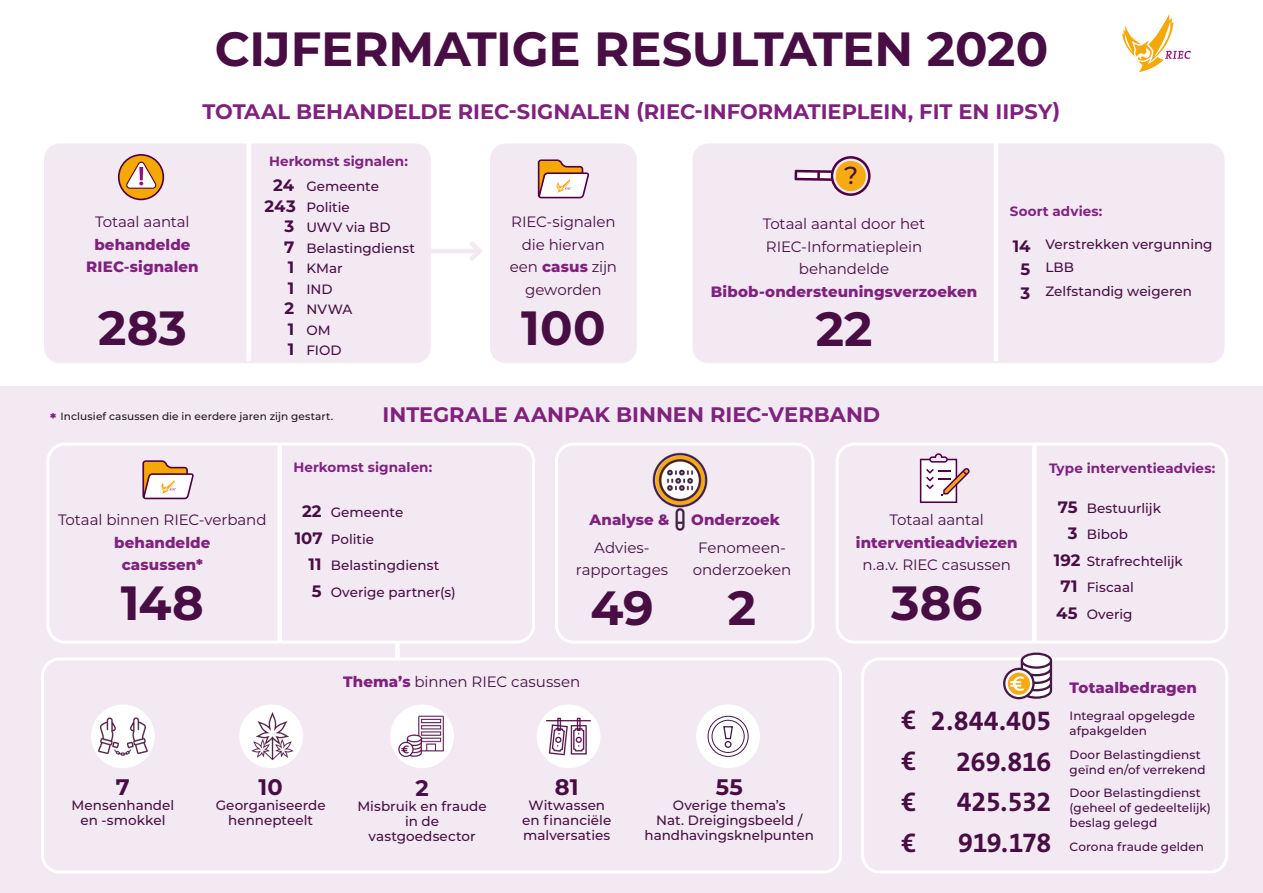
<style>
.page{position:relative;width:1263px;height:893px;background:#fff}
.page>*{position:absolute;margin:0;border:0;box-sizing:border-box;transform-origin:0 0}
.t1{font:700 48px "Montserrat";letter-spacing:-.005em;color:#480e44}
.t2{font:27px/41px "The Sans Bold Expert";letter-spacing:-.01em;color:#480e44;text-align:justify}
.t3{font:500 24.6px "Montserrat";color:#480e44}
.t4{font:700 22.5px "Montserrat";color:#480e44}
.t5{font:700 21px "Montserrat";color:#80217e}
.t6{font:700 16.5px/23.5px "Montserrat";color:#480e44;text-align:center}
.t7{font:15px/22.5px "Montserrat";letter-spacing:-.005em;color:#480e44;text-align:center}
.t8{font:800 15px/22.5px "Montserrat";letter-spacing:.005em;color:#80217e;text-align:center}
.t9{font:500 13.5px/15px "Montserrat";color:#480e44}
.t10{font:700 13.5px "Montserrat";letter-spacing:.005em;color:#80217e}
.t11{font:500 12px/15px "Montserrat";letter-spacing:.01em;color:#480e44}
.t12{font:500 10.5px "Montserrat";letter-spacing:.01em;color:#1a171c}
.s1{font-weight:700}
.s2{font-weight:700;font-size:16.5px}
.s3{font-weight:800;color:#80217e}
.s4{font-weight:800;font-size:13.5px;color:#80217e}
</style>
<div class="page">
<div style="left:0;top:387px;width:1263px;height:506px;background:#f2e9f3"></div>
<div style="left:836px;top:443px;width:392px;height:201px;border:3px solid #fff;border-radius:17px"></div>
<div style="left:395px;top:642px;width:5px;height:18px;background:#fff"></div>
<div style="left:1032px;top:443px;width:5px;height:199px;background:#fff"></div>
<div style="left:46px;top:443px;width:489px;height:201px;border:3px solid #fff;border-radius:17px"></div>
<hr style="left:278px;top:443px;width:4px;height:199px;background:#fff">
<svg style="left:142px;top:460px;width:52px;height:39px;background:#ddbca5"></svg>
<img style="left:91px;top:704px;width:64px;height:64px;border-radius:32px">
<img style="left:239px;top:704px;width:64px;height:64px;border-radius:32px">
<img style="left:537px;top:704px;width:63px;height:64px;border-radius:32px">
<div style="left:390px;top:704px;width:64px;height:64px;background:#fff;border-radius:50%"></div>
<img style="left:395px;top:709px;width:54px;height:53px">
<div style="left:696px;top:704px;width:64px;height:64px;background:#fff;border-radius:50%"></div>
<svg style="left:707px;top:715px;width:42px;height:42px"></svg>
<div style="left:725px;top:741px;width:6px;height:7px;border:1px solid #411943;border-radius:50%"></div>
<div style="left:555px;top:443px;width:259px;height:201px;border:3px solid #fff;border-radius:17px"></div>
<svg style="left:920px;top:453px;width:50px;height:50px"></svg>
<svg style="left:1122px;top:14px;width:69px;height:58px"></svg>
<div style="left:43px;top:142px;width:389px;height:223px;background:#f2e9f3;border-radius:17px"></div>
<div style="left:41px;top:141px;width:393px;height:225px;border:3px solid #fff;border-radius:17px"></div>
<div style="left:489px;top:142px;width:149px;height:223px;background:#f2e9f3;border-radius:17px"></div>
<div style="left:487px;top:141px;width:153px;height:225px;border:3px solid #fff;border-radius:17px"></div>
<div style="left:691px;top:142px;width:535px;height:223px;background:#f2e9f3;border-radius:17px"></div>
<div style="left:690px;top:141px;width:537px;height:225px;border:3px solid #fff;border-radius:17px"></div>
<hr style="left:247px;top:141px;width:4px;height:220px;background:#fff">
<hr style="left:994px;top:141px;width:4px;height:220px;background:#fff">
<hr style="left:426px;top:249px;width:54px;height:4px;background:#f2e9f3">
<svg style="left:469px;top:241px;width:14px;height:20px"></svg>
<svg style="left:538px;top:159px;width:51px;height:39px"></svg>
<div style="left:119px;top:155px;width:44px;height:44px;background:#f5a800;border-radius:50%"></div>
<div style="left:118px;top:154px;width:46px;height:46px;border:2px solid #510045;border-radius:50%"></div>
<svg style="left:124px;top:160px;width:33px;height:29px"></svg>
<svg style="left:794px;top:156px;width:77px;height:40px"></svg>
<img style="left:633px;top:446px;width:95px;height:85px">
<div style="left:41px;top:657px;width:801px;height:216px;border:3px solid #fff;border-radius:17px"></div>
<div style="left:861px;top:657px;width:367px;height:216px;border:3px solid #fff;border-radius:17px"></div>
<svg style="left:1003px;top:653px;width:49px;height:46px"></svg>
<h1 class="t1" style="left:215px;top:14px;width:835px">CIJFERMATIGE RESULTATEN 2020</h1>
<h3 class="t5" style="left:203px;top:96px;width:859px">TOTAAL BEHANDELDE RIEC-SIGNALEN (RIEC-INFORMATIEPLEIN, FIT EN IIPSY)</h3>
<p class="t7" style="left:95px;top:210px;width:96px">Totaal aantal</p>
<p class="t8" style="left:86px;top:232px;width:114px">behandelde<br>RIEC<span class="s1">-</span>signalen</p>
<h1 class="t1" style="left:98px;top:293px;width:90px">283</h1>
<p class="t10" style="left:269px;top:152px;width:140px">Herkomst signalen:</p>
<p class="t9" style="left:264px;top:176px;width:116px;line-height:20.5px;text-indent:9px"><span class="s2">24</span> Gemeente<br><span class="s2">243</span> Politie</p>
<p class="t9" style="left:284px;top:217px;width:132px;line-height:20.5px"><span class="s2">3</span> UWV via BD<br><span class="s2">7</span> Belastingdienst<br><span class="s2">1</span> KMar<br><span class="s2">1</span> IND<br><span class="s2">2</span> NVWA<br><span class="s2">1</span> OM<br><span class="s2">1</span> FIOD</p>
<p class="t7" style="left:510px;top:210px;width:109px">RIEC-signalen die hiervan een <span class="s3">casus</span> zijn geworden</p>
<h1 class="t1" style="left:521px;top:293px;width:86px">100</h1>
<h3 class="t3" style="left:844px;top:158px;width:16px">?</h3>
<p class="t7" style="left:763px;top:212px;width:164px">Totaal aantal door het<br>RIEC-Informatieplein behandelde</p>
<p class="t8" style="left:711px;top:279px;width:268px">Bibob-ondersteuningsverzoeken</p>
<h1 class="t1" style="left:816px;top:295px;width:58px">22</h1>
<p class="t12" style="left:50px;top:409px;width:285px"><span class="s4">*</span> Inclusief casussen die in eerdere jaren zijn gestart.</p>
<h3 class="t5" style="left:383px;top:400px;width:499px">INTEGRALE AANPAK BINNEN RIEC-VERBAND</h3>
<p class="t10" style="left:1010px;top:201px;width:94px">Soort advies:</p>
<p class="t6" style="left:1013px;top:233px;width:19px">14<br>5<br>3</p>
<p class="t9" style="left:1045px;top:232px;width:169px;line-height:23.5px">Verstrekken vergunning<br>LBB<br>Zelfstandig weigeren</p>
<p class="t7" style="left:58px;top:508px;width:210px">Totaal binnen RIEC-verband</p>
<p class="t8" style="left:114px;top:531px;width:98px">behandelde casussen*</p>
<h1 class="t1" style="left:121px;top:569px;width:84px">148</h1>
<p class="t10" style="left:293px;top:457px;width:140px">Herkomst signalen:</p>
<p class="t10" style="left:1049px;top:458px;width:168px">Type interventieadvies:</p>
<p class="t9" style="left:295px;top:498px;width:110px;line-height:26.5px;text-indent:7px"><span class="s2">22</span> Gemeente<br><span class="s2">107</span> Politie</p>
<p class="t9" style="left:309px;top:551px;width:148px;line-height:26.5px"><span class="s2">11</span> Belastingdienst<br><span class="s2">5</span> Overige partner(s)</p>
<p class="t8" style="left:590px;top:508px;width:81px">Analyse &amp;</p>
<p class="t8" style="left:691px;top:508px;width:90px">Onderzoek</p>
<p class="t7" style="left:576px;top:536px;width:94px">Advies&shy;rapportages</p>
<h1 class="t1" style="left:590px;top:574px;width:65px">49</h1>
<p class="t7" style="left:693px;top:536px;width:100px">Fenomeen&shy;onderzoeken</p>
<h1 class="t1" style="left:728px;top:574px;width:30px">2</h1>
<p class="t7" style="left:889px;top:508px;width:96px">Totaal aantal</p>
<p class="t8" style="left:856px;top:531px;width:163px">interventieadviezen</p>
<p class="t7" style="left:862px;top:553px;width:150px">n.a.v. RIEC casussen</p>
<h1 class="t1" style="left:891px;top:569px;width:93px">386</h1>
<p class="t9" style="left:1058px;top:500px;width:105px"><span class="s2">75</span> Bestuurlijk</p>
<p class="t9" style="left:1068px;top:526px;width:61px"><span class="s2">3</span> Bibob</p>
<p class="t9" style="left:1054px;top:553px;width:131px"><span class="s2">192</span> Strafrechtelijk</p>
<p class="t9" style="left:1060px;top:579px;width:75px"><span class="s2">71</span> Fiscaal</p>
<p class="t9" style="left:1056px;top:606px;width:78px"><span class="s2">45</span> Overig</p>
<h3 class="t4" style="left:116px;top:771px;width:15px">7</h3>
<p class="t9" style="left:72px;top:797px;width:104px;text-align:center">Mensenhandel en -smokkel</p>
<p class="t7" style="left:343px;top:670px;width:239px"><span class="s3">Thema’s</span> binnen RIEC casussen</p>
<h3 class="t4" style="left:259px;top:771px;width:26px">10</h3>
<p class="t9" style="left:216px;top:797px;width:111px;text-align:center">Georganiseerde hennepteelt</p>
<h3 class="t4" style="left:415px;top:771px;width:15px">2</h3>
<p class="t9" style="left:357px;top:798px;width:131px;text-align:center">Misbruik en fraude in de vastgoedsector</p>
<h3 class="t4" style="left:555px;top:771px;width:25px">81</h3>
<p class="t9" style="left:522px;top:798px;width:90px;text-align:center">Witwassen en financiële malversaties</p>
<h3 class="t4" style="left:716px;top:771px;width:29px">55</h3>
<p class="t9" style="left:644px;top:797px;width:171px;text-align:center">Overige thema’s<br>Nat. Dreigingsbeeld / handhavingsknelpunten</p>
<h2 class="t2" style="left:901px;top:699px;width:16px">€ € € €</h2>
<h2 class="t2" style="left:956px;top:699px;width:97px;text-indent:-25px">2.844.405<br>269.816<br>425.532<br>919.178</h2>
<p class="t8" style="left:1070px;top:675px;width:129px">Totaalbedragen</p>
<p class="t11" style="left:1070px;top:708px;width:127px">Integraal opgelegde afpakgelden</p>
<p class="t11" style="left:1070px;top:747px;width:138px">Door Belastingdienst geïnd en/of verrekend</p>
<p class="t11" style="left:1070px;top:785px;width:143px">Door Belastingdienst (geheel of gedeeltelijk) beslag gelegd</p>
<p class="t11" style="left:1070px;top:839px;width:136px">Corona fraude gelden</p>
</div>
